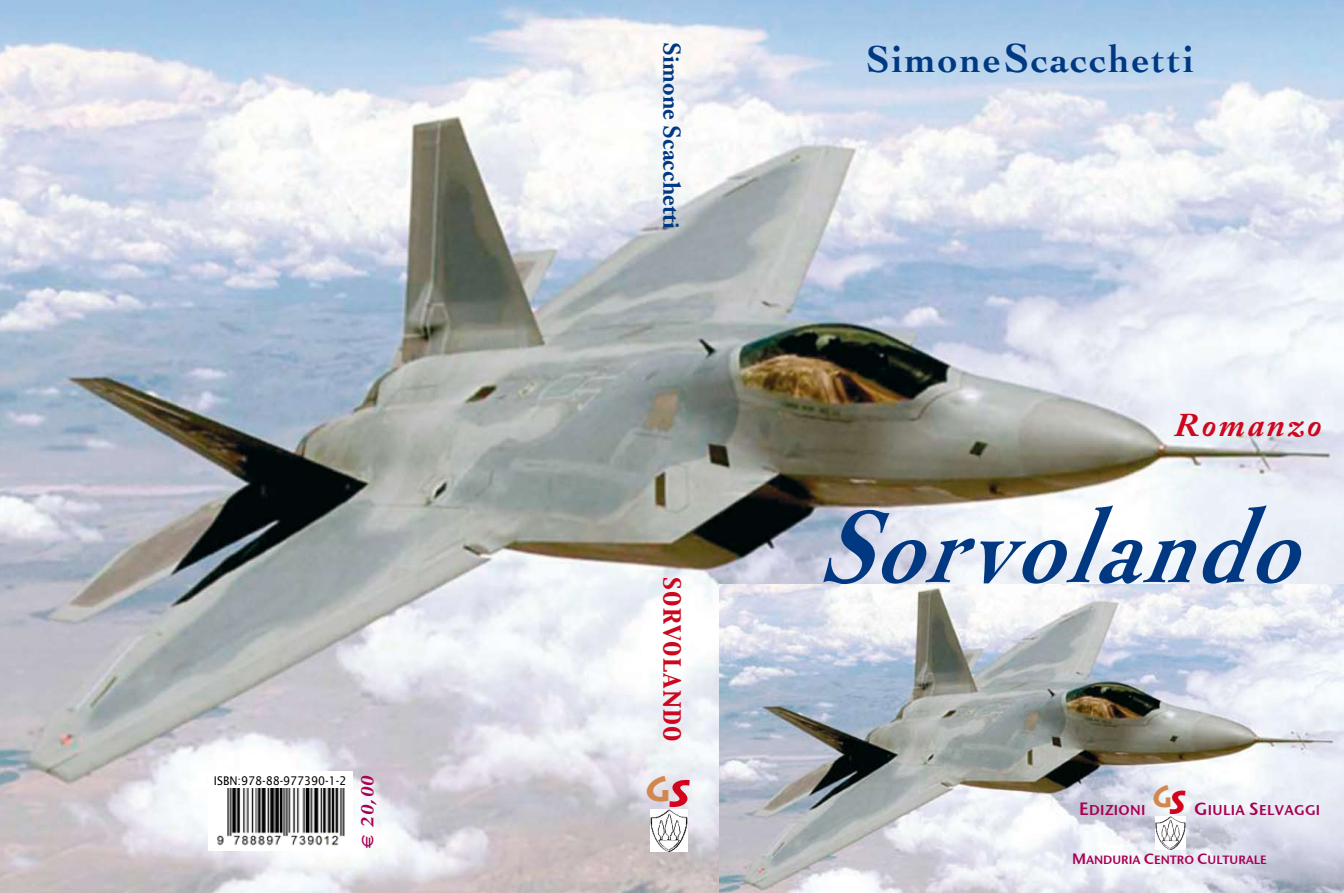
<style>
.page{position:relative;width:1344px;height:893px;background:#fff}
.page>*{position:absolute;margin:0;border:0;box-sizing:border-box;transform-origin:0 0}
.t1{font:italic 700 107.55px "Cochin";color:#003882;scale:.81 1}
.t2{font:700 39.3px "Cochin";letter-spacing:.06em;color:#003882;scale:.96 1}
.t3{font:700 34.8px "Lithos Pro";color:#d0884f}
.t4{font:italic 700 33px "Adobe Caslon Pro";letter-spacing:.07em;color:#cc071e;scale:1.05 1}
.t5{font:700 24px "Adobe Caslon Pro";color:#003882}
.t6{font:21px "Capitals";letter-spacing:.05em;color:#cc071e;scale:1.1 1}
.t7{font:italic 700 18px "Palatino";color:#a80053;scale:1.1 1}
.t8{font:14.25px "Stone Sans Sem ITCTT Semi";letter-spacing:.025em;color:#a80053}
.t9{font:12px "Stone Sans Sem ITCTT Semi";color:#a80053}
.t10{font:12px "Lucida Sans";color:#000;scale:.92 1}
.s1{font-size:42.6px}
.s2{font-size:17.7px}
.s3{font-size:15px}
</style>
<div class="page">
<img style="left:0;top:0;width:1344px;height:893px">
<img style="left:720px;top:584px;width:624px;height:309px">
<img style="left:651px;top:809px;width:37px;height:42px">
<img style="left:1155px;top:816px;width:30px;height:33px">
<div style="left:208px;top:771px;width:145px;height:80px;background:#fff"></div>
<img style="left:217px;top:788px;width:128px;height:58px">
<svg style="left:667px;top:776px;width:25px;height:35px"></svg>
<svg style="left:1168px;top:787px;width:19px;height:30px"></svg>
<h3 class="t5" style="left:686px;top:42px;width:189px;rotate:90deg">Simone Scacchetti</h3>
<h2 class="t2" style="left:866px;top:36px;width:343px">Simone<span class="s1">S</span>cacchetti</h2>
<h3 class="t4" style="left:1175px;top:406px;width:141px">Romanzo</h3>
<p class="t10" style="left:214px;top:773px;width:145px">ISBN:978-88-977390-1-2</p>
<h1 class="t1" style="left:817px;top:484px;width:653px">Sorvolando</h1>
<h3 class="t6" style="left:686px;top:577px;width:151px;rotate:90deg">SORVOLANDO</h3>
<h3 class="t3" style="left:645px;top:768px;width:27px">G</h3>
<p class="t7" style="left:353px;top:848px;width:68px;rotate:-90deg">€ 20,00</p>
<p class="t8" style="left:1079px;top:798px;width:95px"><span class="s2">E</span>DIZIONI <sup>G</sup></p>
<p class="t8" style="left:1194px;top:798px;width:127px"><span class="s2">G</span>IULIA <span class="s2">S</span>ELVAGGI</p>
<p class="t9" style="left:1072px;top:849px;width:196px"><span class="s3">M</span>ANDURIA <span class="s3">C</span>ENTRO <span class="s3">C</span>ULTURALE</p>
</div>
